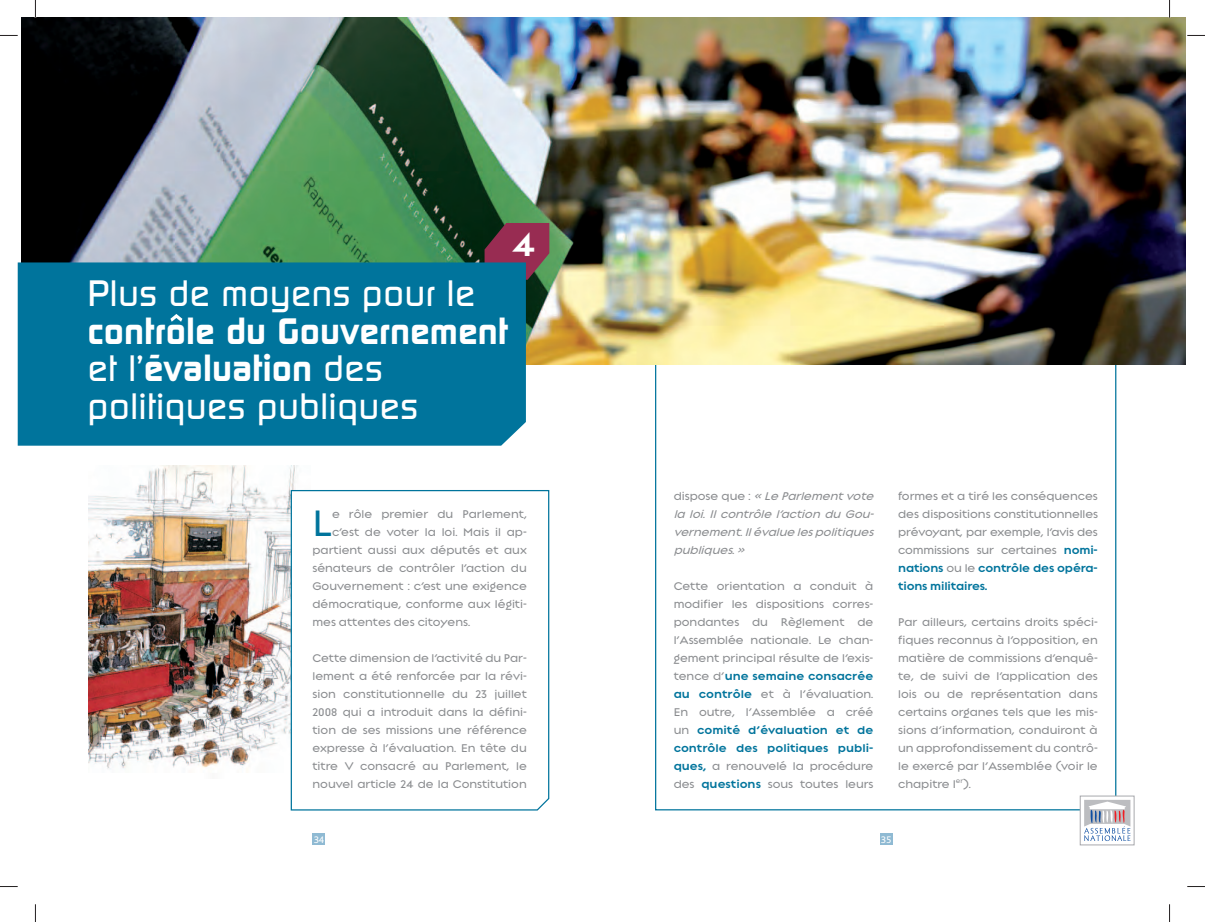
<style>
.page{position:relative;width:1205px;height:922px;background:#fff}
.page>*{position:absolute;margin:0;border:0;box-sizing:border-box;transform-origin:0 0}
.t1{font:500 49.25px "Regulator";color:#00749c}
.t2{font:700 43.75px "Regulator";color:#fff}
.t3{font:700 35.62px/37.5px "Dicot";letter-spacing:.02em;color:#fff}
.t4{font:500 35.62px "Dicot";letter-spacing:.02em;color:#fff}
.t5{font:italic 500 33.75px "Dicot";color:#fff}
.t6{font:500 15px/18px "Regulator";color:#8a8c8f;text-align:justify}
.t7{font:italic 500 15px/18px "Regulator";color:#8a8c8f;text-align:justify}
.t8{font:10px "Bliss";color:#fff}
.s1{font-weight:500}
.s2{font-style:normal}
.s3{font-weight:700;color:#00749c}
</style>
<div class="page">
<svg style="left:655px;top:365px;width:462px;height:445px"></svg>
<img style="left:21px;top:18px;width:1164px;height:347px">
<svg style="left:484px;top:223px;width:65px;height:57px;background:#80344a"></svg>
<div style="left:18px;top:262px;width:508px;height:183px;background:#00749c"></div>
<div style="left:313px;top:833px;width:12px;height:11px;background:#8fbad3"></div>
<div style="left:880px;top:833px;width:12px;height:11px;background:#8fbad3"></div>
<img style="left:89px;top:465px;width:209px;height:304px">
<svg style="left:290px;top:489px;width:260px;height:322px"></svg>
<svg style="left:170px;top:314px;width:12px;height:8px"></svg>
<div style="left:1080px;top:796px;width:54px;height:48px;background:#fff"></div>
<svg style="left:1084px;top:800px;width:46px;height:40px"></svg>
<div style="left:1080px;top:795px;width:54px;height:50px;border:1px solid #a8a9ad"></div>
<svg style="left:0;top:35px;width:18px;height:1px"></svg>
<svg style="left:1187px;top:35px;width:18px;height:1px"></svg>
<svg style="left:0;top:886px;width:18px;height:1px"></svg>
<svg style="left:1187px;top:886px;width:18px;height:1px"></svg>
<svg style="left:35px;top:0;width:1px;height:18px"></svg>
<svg style="left:35px;top:904px;width:1px;height:17px"></svg>
<svg style="left:1169px;top:0;width:1px;height:18px"></svg>
<svg style="left:1169px;top:904px;width:1px;height:17px"></svg>
<h2 class="t2" style="left:512px;top:215px;width:24px">4</h2>
<h3 class="t4" style="left:88px;top:280px;width:389px">Plus de moyens pour le</h3>
<h3 class="t3" style="left:88px;top:315px;width:422px">controle du Gouvernement <span class="s1">et l’</span>evaluation <span class="s1">des politiques publiques</span></h3>
<h3 class="t5" style="left:163px;top:371px;width:21px;rotate:-180deg">-</h3>
<h1 class="t1" style="left:312px;top:489px;width:21px">L</h1>
<p class="t6" style="left:332px;top:503px;width:196px">e rôle premier du Parlement,</p>
<p class="t6" style="left:332px;top:521px;width:196px">c’est de voter la loi. Mais il ap-</p>
<p class="t6" style="left:312px;top:539px;width:216px">partient aussi aux députés et aux</p>
<p class="t6" style="left:312px;top:557px;width:216px">sénateurs de contrôler l’action du</p>
<p class="t6" style="left:312px;top:575px;width:216px">Gouvernement : c’est une exigence</p>
<p class="t6" style="left:312px;top:593px;width:216px">démocratique, conforme aux légiti-</p>
<p class="t6" style="left:312px;top:611px;width:159px">mes attentes des citoyens.</p>
<p class="t6" style="left:312px;top:647px;width:216px">Cette dimension de l’activité du Par&shy;lement a été renforcée par la révi&shy;sion constitutionnelle du 23 juillet 2008 qui a introduit dans la défini&shy;tion de ses missions une référence expresse à l’évaluation. En tête du titre V consacré au Parlement, le nouvel article 24 de la Constitution</p>
<p class="t7" style="left:674px;top:486px;width:204px"><span class="s2">d i s p o s e q u e :</span> « Le Parlement vote la loi. Il contrôle l’action du Gou&shy;vernement.Ilévalue les politiques publiques.»</p>
<p class="t6" style="left:674px;top:576px;width:201px">Cette orientation a conduit à modifier les dispositions corres&shy;pondantes du Règlement de l’Assemblée nationale. Le chan&shy;gement principal résulte de l’exis&shy;tence d’<span class="s3">une semaine consacrée au contrôle</span> et à l’évaluation.<br>En outre, l’Assemblée a créé un <span class="s3">comité d’évaluation et de contrôle des politiques publi&shy;ques,</span> a renouvelé la procédure des <span class="s3">questions</span> sous toutes leurs</p>
<p class="t6" style="left:898px;top:486px;width:201px">formes et a tiré les conséquences des dispositions constitutionnelles prévoyant, par exemple, l’avis des commissions sur certaines <span class="s3">nomi&shy;nations</span> ou le <span class="s3">contrôle des opéra&shy;tions militaires.</span></p>
<p class="t6" style="left:898px;top:612px;width:201px">Par ailleurs, certains droits spéci&shy;fiques reconnus à l’opposition, en matière de commissions d’enquê&shy;te, de suivi de l’application des lois ou de représentation dans certains organes tels que les mis&shy;sions d’information, conduiront à un approfondissement du contrô&shy;le exercé par l’Assemblée (voir le chapitre I<sup>er</sup>).</p>
<p class="t8" style="left:314px;top:835px;width:12px">34</p>
<p class="t8" style="left:881px;top:835px;width:12px">35</p>
</div>
